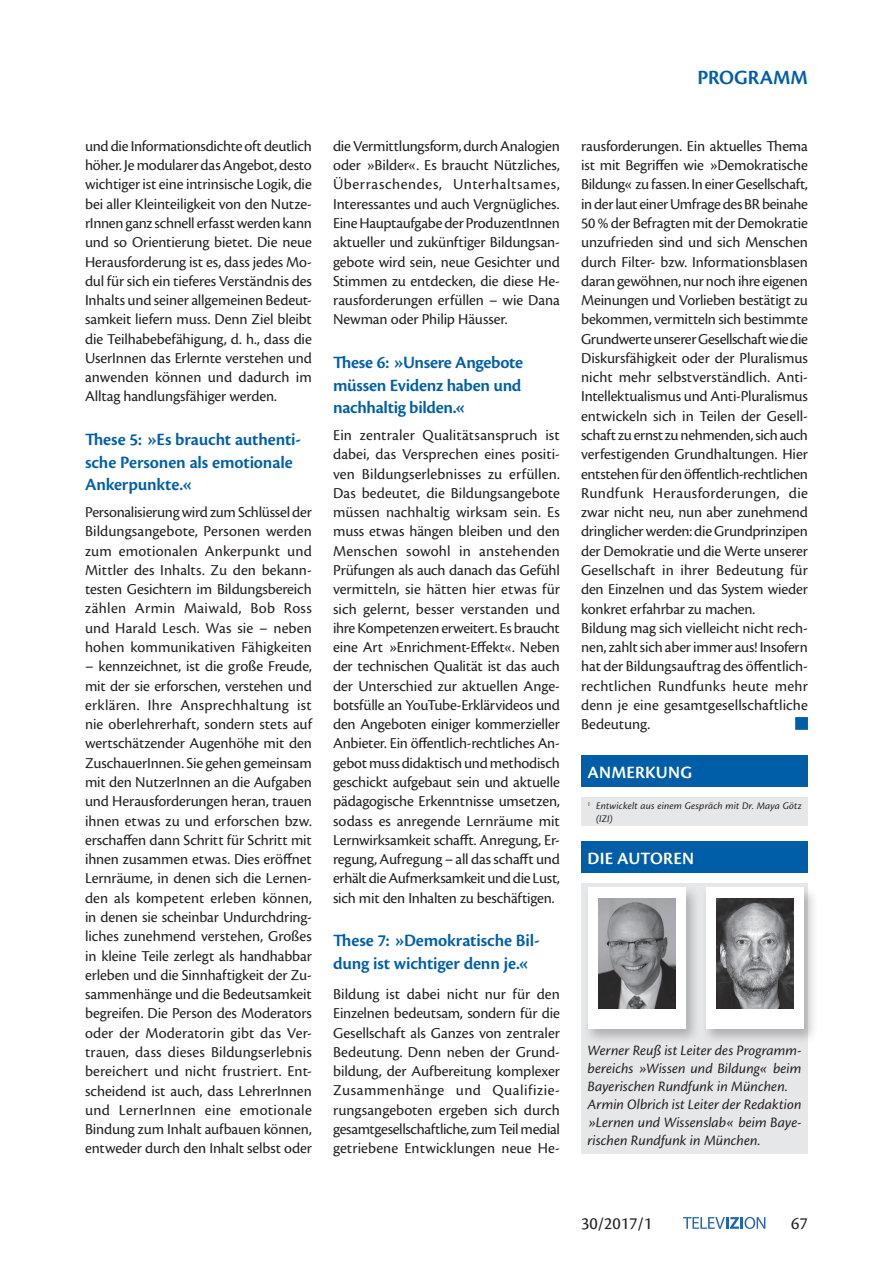
<style>
.page{position:relative;width:893px;height:1263px;background:#fff}
.page>*{position:absolute;margin:0;border:0;box-sizing:border-box;transform-origin:0 0}
.t1{font:600 21px "Cronos Pro";letter-spacing:-.005em;color:#005ea8}
.t2{font:600 18px/22.5px "Cronos Pro";letter-spacing:-.01em;color:#005ea8}
.t3{font:600 18px "Cronos Pro";letter-spacing:.01em;color:#fff}
.t4{font:18px "Cronos Pro";color:#231f20}
.t5{font:15.75px/19.4px "Cronos Pro";letter-spacing:-.01em;color:#231f20;text-align:justify}
.t6{font:italic 15px/18px "Cronos Pro";letter-spacing:.005em;color:#231f20}
.t7{font:italic 10.5px/12.6px "Cronos Pro";letter-spacing:.015em;color:#231f20}
</style>
<div class="page">
<svg style="left:683px;top:1217px;width:82px;height:12px"></svg>
<div style="left:795px;top:717px;width:13px;height:13px;background:#005ea8;border:2px solid #005ea8"></div>
<div style="left:581px;top:797px;width:227px;height:28px;background:#e6e7e9"></div>
<div style="left:581px;top:755px;width:227px;height:32px;background:#005ea8"></div>
<div style="left:581px;top:883px;width:227px;height:271px;background:#e6e7e9"></div>
<div style="left:701px;top:885px;width:117px;height:160px;background:#231f20;opacity:.28"></div>
<div style="left:706px;top:887px;width:98px;height:142px;background:#fff"></div>
<div style="left:581px;top:841px;width:227px;height:32px;background:#005ea8"></div>
<div style="left:584px;top:885px;width:116px;height:160px;background:#231f20;opacity:.28"></div>
<div style="left:588px;top:887px;width:98px;height:142px;background:#fff"></div>
<img style="left:599px;top:898px;width:76px;height:111px">
<img style="left:716px;top:898px;width:77px;height:111px">
<h1 class="t1" style="left:697px;top:65px;width:112px">PROGRAMM</h1>
<p class="t5" style="left:85px;top:136px;width:228px">und die Informationsdichte oft deutlich höher. Je modularer das Angebot, desto wichtiger ist eine intrinsische Logik, die bei aller Kleinteiligkeit von den Nutze&shy;rInnen ganz schnell erfasst werden kann und so Orientierung bietet. Die neue Herausforderung ist es, dass jedes Mo&shy;dul für sich ein tieferes Verständnis des Inhalts und seiner allgemeinen Bedeut&shy;samkeit liefern muss. Denn Ziel bleibt die Teilhabebefähigung, d. h., dass die UserInnen das Erlernte verstehen und anwenden können und dadurch im Alltag handlungsfähiger werden.</p>
<p class="t2" style="left:85px;top:429px;width:218px">These 5: »Es braucht authenti&shy;sche Personen als emotionale<br>Ankerpunkte.«</p>
<p class="t5" style="left:85px;top:503px;width:228px">Personalisierung wird zum Schlüssel der Bildungsangebote, Personen werden zum emotionalen Ankerpunkt und Mittler des Inhalts. Zu den bekann&shy;testen Gesichtern im Bildungsbereich zählen Armin Maiwald, Bob Ross und Harald Lesch. Was sie – neben hohen kommunikativen Fähigkeiten</p>
<p class="t5" style="left:85px;top:657px;width:228px">– kennzeichnet, ist die große Freude, mit der sie erforschen, verstehen und erklären. Ihre Ansprechhaltung ist nie oberlehrerhaft, sondern stets auf wertschätzender Augenhöhe mit den ZuschauerInnen. Sie gehen gemeinsam mit den NutzerInnen an die Aufgaben und Herausforderungen heran, trauen ihnen etwas zu und erforschen bzw. erschaffen dann Schritt für Schritt mit ihnen zusammen etwas. Dies eröffnet Lernräume, in denen sich die Lernen&shy;den als kompetent erleben können, in denen sie scheinbar Undurchdring&shy;liches zunehmend verstehen, Großes in kleine Teile zerlegt als handhabbar erleben und die Sinnhaftigkeit der Zu&shy;sammenhänge und die Bedeutsamkeit begreifen. Die Person des Moderators oder der Moderatorin gibt das Ver&shy;trauen, dass dieses Bildungserlebnis bereichert und nicht frustriert. Ent&shy;scheidend ist auch, dass LehrerInnen und LernerInnen eine emotionale Bindung zum Inhalt aufbauen können, entweder durch den Inhalt selbst oder</p>
<p class="t5" style="left:333px;top:136px;width:228px">die Vermittlungsform, durch Analogien oder »Bilder«. Es braucht Nützliches, Überraschendes, Unterhaltsames, Interessantes und auch Vergnügliches.<br>Eine Hauptaufgabe der ProduzentInnen aktueller und zukünftiger Bildungsan&shy;gebote wird sein, neue Gesichter und Stimmen zu entdecken, die diese He&shy;rausforderungen erfüllen – wie Dana Newman oder Philip Häusser.</p>
<p class="t2" style="left:333px;top:351px;width:192px;text-align:justify">These 6: »Unsere Angebote müssen Evidenz haben und nachhaltig bilden.«</p>
<p class="t5" style="left:333px;top:425px;width:228px">Ein zentraler Qualitätsanspruch ist dabei, das Versprechen eines positi&shy;ven Bildungserlebnisses zu erfüllen.<br>Das bedeutet, die Bildungsangebote müssen nachhaltig wirksam sein. Es muss etwas hängen bleiben und den Menschen sowohl in anstehenden Prüfungen als auch danach das Gefühl vermitteln, sie hätten hier etwas für sich gelernt, besser verstanden und ihre Kompetenzen erweitert. Es braucht eine Art »Enrichment-Effekt«. Neben der technischen Qualität ist das auch der Unterschied zur aktuellen Ange&shy;botsfülle an YouTube-Erklärvideos und den Angeboten einiger kommerzieller Anbieter. Ein öffentlich-rechtliches An&shy;gebot muss didaktisch und methodisch geschickt aufgebaut sein und aktuelle pädagogische Erkenntnisse umsetzen, sodass es anregende Lernräume mit Lernwirksamkeit schafft. Anregung, Er&shy;regung, Aufregung – all das schafft und erhält die Aufmerksamkeit und die Lust, sich mit den Inhalten zu beschäftigen.</p>
<p class="t2" style="left:333px;top:930px;width:208px">These 7: »Demokratische Bil&shy;dung ist wichtiger denn je.«</p>
<p class="t5" style="left:333px;top:984px;width:228px">Bildung ist dabei nicht nur für den Einzelnen bedeutsam, sondern für die Gesellschaft als Ganzes von zentraler Bedeutung. Denn neben der Grund&shy;bildung, der Aufbereitung komplexer Zusammenhänge und Qualifizie&shy;rungsangeboten ergeben sich durch gesamtgesellschaftliche, zum Teil medial getriebene Entwicklungen neue He-</p>
<p class="t5" style="left:581px;top:136px;width:228px;text-align:left">rausforderungen. Ein aktuelles Thema ist mit Begriffen wie »Demokratische Bildung« zu fassen. In einer Gesellschaft, in der laut einer Umfrage des BR beinahe 50 % der Befragten mit der Demokratie unzufrieden sind und sich Menschen durch Filter- bzw. Informationsblasen daran gewöhnen, nur noch ihre eigenen Meinungen und Vorlieben bestätigt zu bekommen, vermitteln sich bestimmte Grundwerte unserer Gesellschaft wie die Diskursfähigkeit oder der Pluralismus nicht mehr selbstverständlich. Anti-Intellektualismus und Anti-Pluralismus entwickeln sich in Teilen der Gesell&shy;schaft zu ernst zu nehmenden, sich auch verfestigenden Grundhaltungen. Hier entstehen für den öffentlich-rechtlichen Rundfunk Herausforderungen, die zwar nicht neu, nun aber zunehmend dringlicher werden: die Grundprinzipen der Demokratie und die Werte unserer Gesellschaft in ihrer Bedeutung für den Einzelnen und das System wieder konkret erfahrbar zu machen.<br>Bildung mag sich vielleicht nicht rech&shy;nen, zahlt sich aber immer aus! Insofern hat der Bildungsauftrag des öffentlich&shy;rechtlichen Rundfunks heute mehr denn je eine gesamtgesellschaftliche Bedeutung.</p>
<p class="t3" style="left:588px;top:762px;width:106px">ANMERKUNG</p>
<p class="t7" style="left:596px;top:800px;width:207px;text-indent:-9px"><sup>1</sup> Entwickelt aus einem Gespräch mit Dr. Maya Götz (IZI)</p>
<p class="t3" style="left:588px;top:848px;width:108px">DIE AUTOREN</p>
<p class="t6" style="left:587px;top:1041px;width:216px">Werner Reuß ist Leiter des Programm&shy;bereichs »Wissen und Bildung« beim Bayerischen Rundfunk in München.<br>Armin Olbrich ist Leiter der Redaktion »Lernen und Wissenslab« beim Baye&shy;rischen Rundfunk in München.</p>
<p class="t4" style="left:581px;top:1213px;width:73px">30/2017/1</p>
<p class="t4" style="left:791px;top:1213px;width:18px">67</p>
</div>
